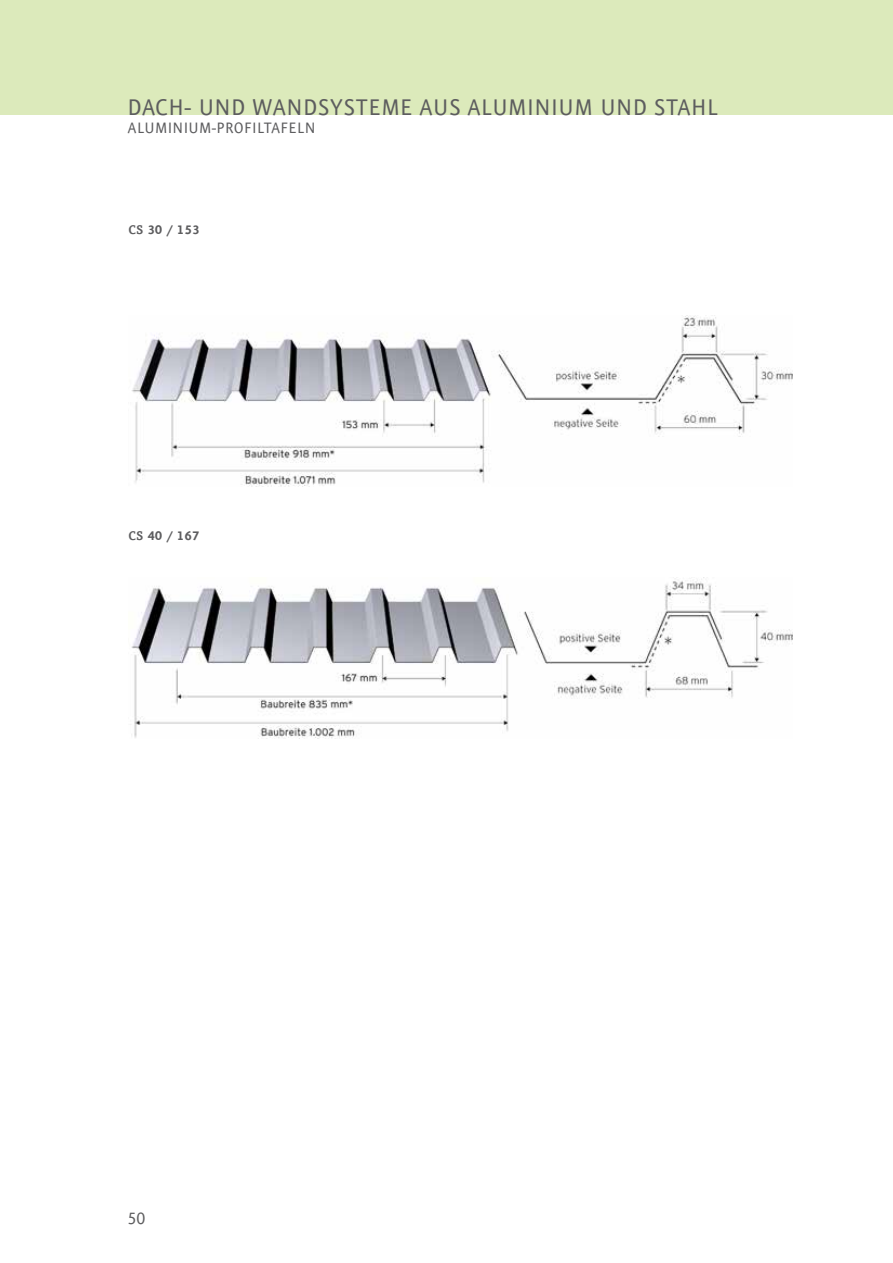
<style>
.page{position:relative;width:893px;height:1263px;background:#fff}
.page>*{position:absolute;margin:0;border:0;box-sizing:border-box;transform-origin:0 0}
.t1{font:27px "CSP Eureka Sans Regular Caps";letter-spacing:.02em;color:#5d5d5f}
.t2{font:19.5px "CSP Eureka Sans Regular Caps";color:#5d5d5f}
.t3{font:18px "CSP Eureka Sans Regular Caps";letter-spacing:.02em;color:#5d5d5f}
.t4{font:15px "CSP Eureka Bold";color:#5d5d5f}
</style>
<div class="page">
<div style="left:0;top:0;width:893px;height:115px;background:#dceabb"></div>
<img style="left:132px;top:315px;width:661px;height:171px">
<img style="left:130px;top:577px;width:663px;height:161px">
<p class="t1" style="left:128px;top:94px;width:592px">DACH- UND WANDSYSTEME AUS ALUMINIUM UND STAHL</p>
<p class="t3" style="left:128px;top:120px;width:189px">ALUMINIUM-PROFILTAFELN</p>
<p class="t4" style="left:129px;top:223px;width:72px">CS 30 / 153</p>
<p class="t4" style="left:129px;top:529px;width:73px">CS 40 / 167</p>
<p class="t2" style="left:128px;top:1209px;width:19px">50</p>
</div>
